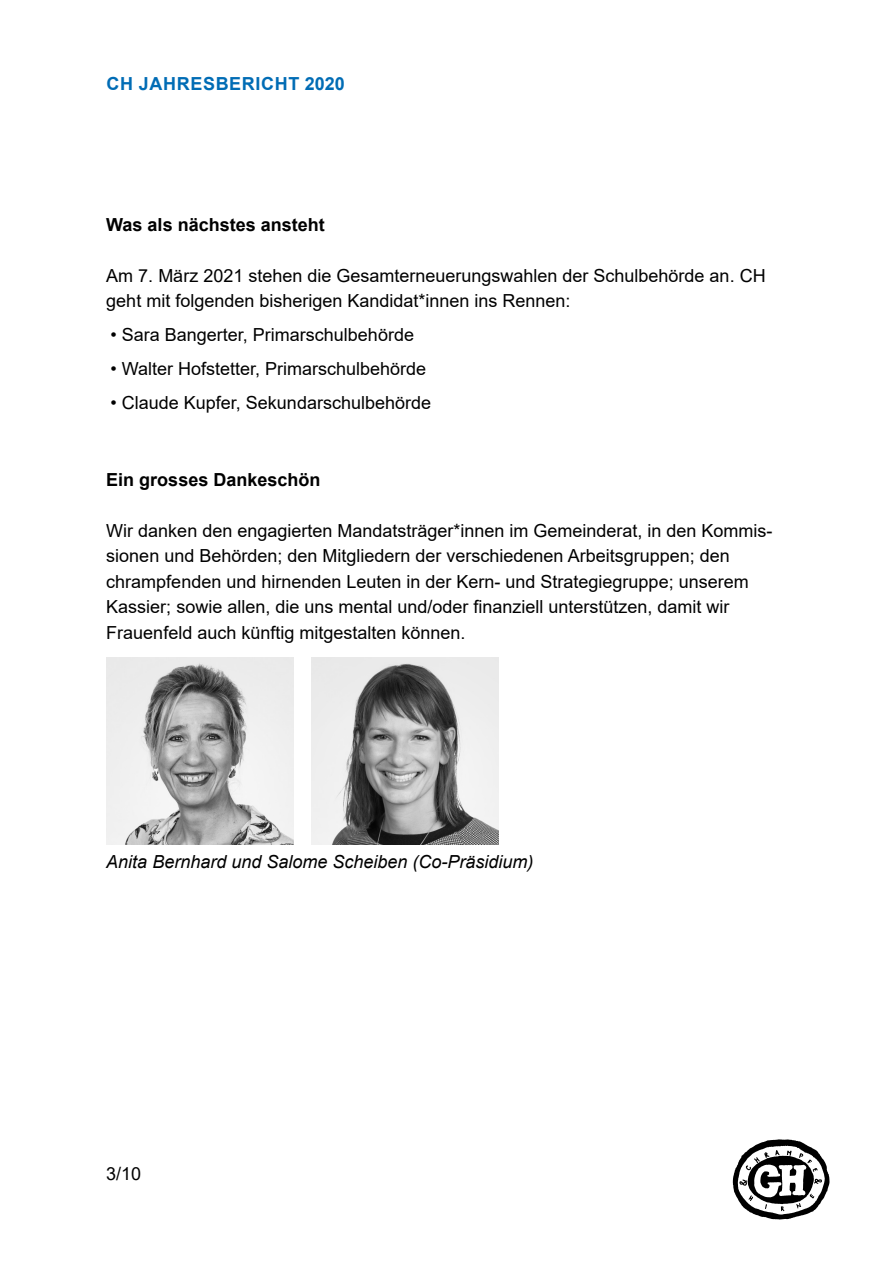
<style>
.page{position:relative;width:893px;height:1263px;background:#fff}
.page>*{position:absolute;margin:0;border:0;box-sizing:border-box;transform-origin:0 0}
.Text{font:18px/25.5px "Arial";color:#000}
.Text_Aufzählung{font:18px "Arial";color:#000}
.Text-2{font:italic 18px "Arial";color:#000}
.Titel_Text{font:700 18px "Arial";color:#000}
.Text-3{font:700 18px "Arial";letter-spacing:.035em;color:#006cb5}
</style>
<div class="page">
<svg style="left:733px;top:1139px;width:96px;height:80px"></svg>
<img style="left:106px;top:657px;width:187px;height:187px">
<img style="left:312px;top:657px;width:187px;height:187px">
<p class="Text-3" style="left:107px;top:71px;width:240px">CH JAHRESBERICHT 2020</p>
<p class="Titel_Text" style="left:106px;top:212px;width:220px">Was als nächstes ansteht</p>
<p class="Text" style="left:106px;top:262px;width:661px">Am 7. März 2021 stehen die Gesamterneuerungswahlen der Schulbehörde an. CH geht mit folgenden bisherigen Kandidat*innen ins Rennen:</p>
<p class="Text_Aufzählung" style="left:111px;top:322px;width:305px">• Sara Bangerter, Primarschulbehörde</p>
<p class="Text_Aufzählung" style="left:111px;top:356px;width:317px">• Walter Hofstetter, Primarschulbehörde</p>
<p class="Text_Aufzählung" style="left:111px;top:390px;width:322px">• Claude Kupfer, Sekundarschulbehörde</p>
<p class="Titel_Text" style="left:106px;top:467px;width:216px">Ein grosses Dankeschön</p>
<p class="Text" style="left:106px;top:517px;width:668px">Wir danken den engagierten Mandatsträger*innen im Gemeinderat, in den Kommis&shy;sionen und Behörden; den Mitgliedern der verschiedenen Arbeitsgruppen; den chrampfenden und hirnenden Leuten in der Kern- und Strategiegruppe; unserem Kassier; sowie allen, die uns mental und/oder finanziell unterstützen, damit wir Frauenfeld auch künftig mitgestalten können.</p>
<p class="Text-2" style="left:106px;top:850px;width:429px">Anita Bernhard und Salome Scheiben (Co-Präsidium)</p>
<p class="Text" style="left:106px;top:1161px;width:37px">3/10</p>
</div>
